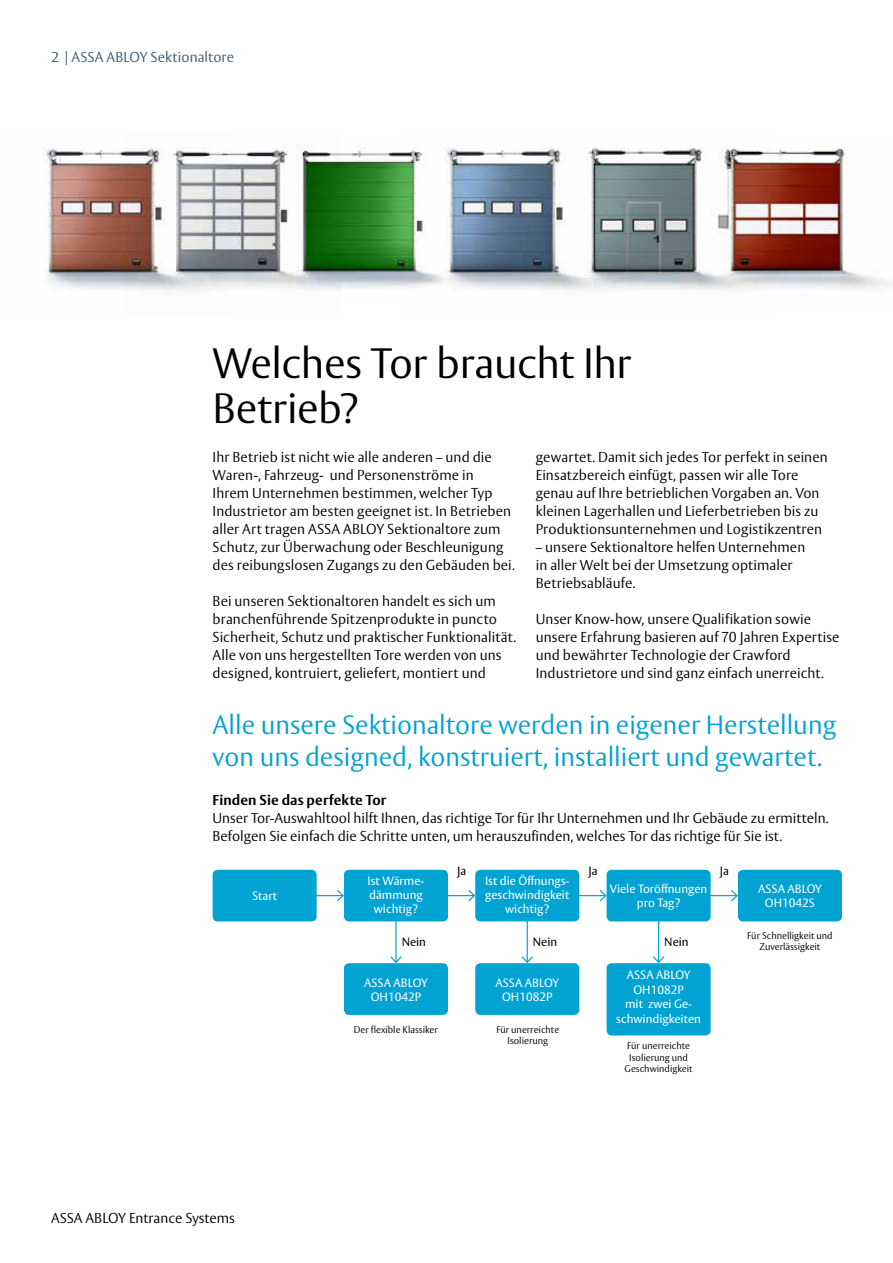
<style>
.page{position:relative;width:893px;height:1263px;background:#fff}
.page>*{position:absolute;margin:0;border:0;box-sizing:border-box;transform-origin:0 0}
.t1{font:300 42px/45px "ASSA Vesta";letter-spacing:-.01em;color:#000}
.t2{font:300 26.25px/31.5px "ASSA Vesta";color:#00a3d2}
.t3{font:300 14.25px/18px "ASSA Vesta";letter-spacing:.005em;color:#000}
.t4{font:300 14.25px "ASSA Vesta";letter-spacing:.005em;color:#395b73}
.t5{font:700 14.25px "ASSA Vesta";letter-spacing:.01em;color:#000}
.t6{font:12px/14.4px "ASSA Vesta";color:#fff;text-align:center}
.t7{font:12px "ASSA Vesta";color:#000}
.t8{font:300 9.6px/11.6px "ASSA Vesta";color:#000;text-align:center}
</style>
<div class="page">
<img style="left:231px;top:149px;width:50px;height:139px">
<img style="left:44px;top:147px;width:187px;height:144px">
<img style="left:467px;top:149px;width:77px;height:141px">
<img style="left:773px;top:148px;width:118px;height:141px">
<img style="left:544px;top:147px;width:229px;height:144px">
<img style="left:281px;top:146px;width:186px;height:144px">
<div style="left:213px;top:870px;width:104px;height:51px;background:#00a3d2;border-radius:5px"></div>
<div style="left:344px;top:870px;width:104px;height:51px;background:#00a3d2;border-radius:5px"></div>
<div style="left:475px;top:870px;width:104px;height:51px;background:#00a3d2;border-radius:5px"></div>
<div style="left:607px;top:870px;width:104px;height:51px;background:#00a3d2;border-radius:5px"></div>
<div style="left:738px;top:870px;width:104px;height:51px;background:#00a3d2;border-radius:5px"></div>
<div style="left:344px;top:963px;width:104px;height:52px;background:#00a3d2;border-radius:5px"></div>
<div style="left:475px;top:963px;width:104px;height:52px;background:#00a3d2;border-radius:5px"></div>
<div style="left:607px;top:963px;width:104px;height:72px;background:#00a3d2;border-radius:5px"></div>
<hr style="left:313px;top:895px;width:30px;height:1px;background:#00a3d2">
<svg style="left:336px;top:889px;width:8px;height:14px"></svg>
<hr style="left:395px;top:920px;width:2px;height:42px;background:#00a3d2">
<svg style="left:389px;top:955px;width:14px;height:9px"></svg>
<hr style="left:527px;top:920px;width:1px;height:42px;background:#00a3d2">
<svg style="left:520px;top:955px;width:14px;height:9px"></svg>
<hr style="left:658px;top:920px;width:1px;height:42px;background:#00a3d2">
<svg style="left:652px;top:955px;width:14px;height:9px"></svg>
<hr style="left:444px;top:895px;width:30px;height:1px;background:#00a3d2">
<svg style="left:467px;top:889px;width:9px;height:14px"></svg>
<hr style="left:576px;top:895px;width:30px;height:1px;background:#00a3d2">
<svg style="left:598px;top:889px;width:9px;height:14px"></svg>
<hr style="left:707px;top:895px;width:30px;height:1px;background:#00a3d2">
<svg style="left:730px;top:889px;width:8px;height:14px"></svg>
<p class="t4" style="left:51px;top:48px;width:185px">2 | ASSA ABLOY Sektionaltore</p>
<h1 class="t1" style="left:213px;top:343px;width:420px">Welches Tor braucht Ihr<br>Betrieb?</h1>
<p class="t3" style="left:213px;top:448px;width:304px">Ihr Betrieb ist nicht wie alle anderen – und die Waren-, Fahrzeug- und Personenströme in<br>Ihrem Unternehmen bestimmen, welcher Typ Industrietor am besten geeignet ist. In Betrieben aller Art tragen ASSA ABLOY Sektionaltore zum Schutz, zur Überwachung oder Beschleunigung des reibungslosen Zugangs zu den Gebäuden bei.</p>
<p class="t3" style="left:213px;top:592px;width:305px">Bei unseren Sektionaltoren handelt es sich um branchenführende Spitzenprodukte in puncto Sicherheit, Schutz und praktischer Funktionalität.<br>Alle von uns hergestellten Tore werden von uns designed, kontruiert, geliefert, montiert und</p>
<p class="t3" style="left:536px;top:448px;width:293px">gewartet. Damit sich jedes Tor perfekt in seinen Einsatzbereich einfügt, passen wir alle Tore genau auf Ihre betrieblichen Vorgaben an. Von kleinen Lagerhallen und Lieferbetrieben bis zu Produktionsunternehmen und Logistikzentren</p>
<p class="t3" style="left:536px;top:538px;width:271px">– unsere Sektionaltore helfen Unternehmen in aller Welt bei der Umsetzung optimaler<br>Betriebsabläufe.</p>
<p class="t3" style="left:536px;top:610px;width:305px">Unser Know-how, unsere Qualifikation sowie unsere Erfahrung basieren auf 70 Jahren Expertise und bewährter Technologie der Crawford Industrietore und sind ganz einfach unerreicht.</p>
<h2 class="t2" style="left:213px;top:710px;width:625px">Alle unsere Sektionaltore werden in eigener Herstellung von uns designed, konstruiert, installiert und gewartet.</h2>
<p class="t5" style="left:213px;top:791px;width:175px">Finden Sie das perfekte Tor</p>
<p class="t3" style="left:213px;top:810px;width:617px">Unser Tor-Auswahltool hilft Ihnen, das richtige Tor für Ihr Unternehmen und Ihr Gebäude zu ermitteln.<br>Befolgen Sie einfach die Schritte unten, um herauszufinden, welches Tor das richtige für Sie ist.</p>
<p class="t6" style="left:252px;top:889px;width:26px">Start</p>
<p class="t3" style="left:51px;top:1210px;width:185px">ASSA ABLOY Entrance Systems</p>
<p class="t7" style="left:457px;top:864px;width:11px">Ja</p>
<p class="t7" style="left:588px;top:864px;width:11px">Ja</p>
<p class="t7" style="left:720px;top:864px;width:11px">Ja</p>
<p class="t6" style="left:368px;top:874px;width:57px">Ist Wärme&shy;dämmung wichtig?</p>
<p class="t6" style="left:485px;top:874px;width:86px">Ist die Öffnungs&shy;geschwindigkeit wichtig?</p>
<p class="t6" style="left:610px;top:882px;width:99px">Viele Toröffnungen pro Tag?</p>
<p class="t6" style="left:758px;top:882px;width:65px">ASSA ABLOY<br>OH1042S</p>
<p class="t7" style="left:402px;top:934px;width:26px">Nein</p>
<p class="t7" style="left:533px;top:934px;width:26px">Nein</p>
<p class="t7" style="left:664px;top:934px;width:26px">Nein</p>
<p class="t6" style="left:364px;top:976px;width:65px">ASSA ABLOY<br>OH1042P</p>
<p class="t6" style="left:495px;top:976px;width:65px">ASSA ABLOY<br>OH1082P</p>
<p class="t6" style="left:616px;top:968px;width:86px">ASSA ABLOY<br>OH1082P<br>mit zwei Ge&shy;schwindigkeiten</p>
<p class="t8" style="left:354px;top:1024px;width:85px">Der flexible Klassiker</p>
<p class="t8" style="left:496px;top:1024px;width:64px">Für unerreichte<br>Isolierung</p>
<p class="t8" style="left:625px;top:1040px;width:70px">Für unerreichte<br>Isolierung und<br>Geschwindigkeit</p>
<p class="t8" style="left:747px;top:930px;width:87px">Für Schnelligkeit und<br>Zuverlässigkeit</p>
</div>
